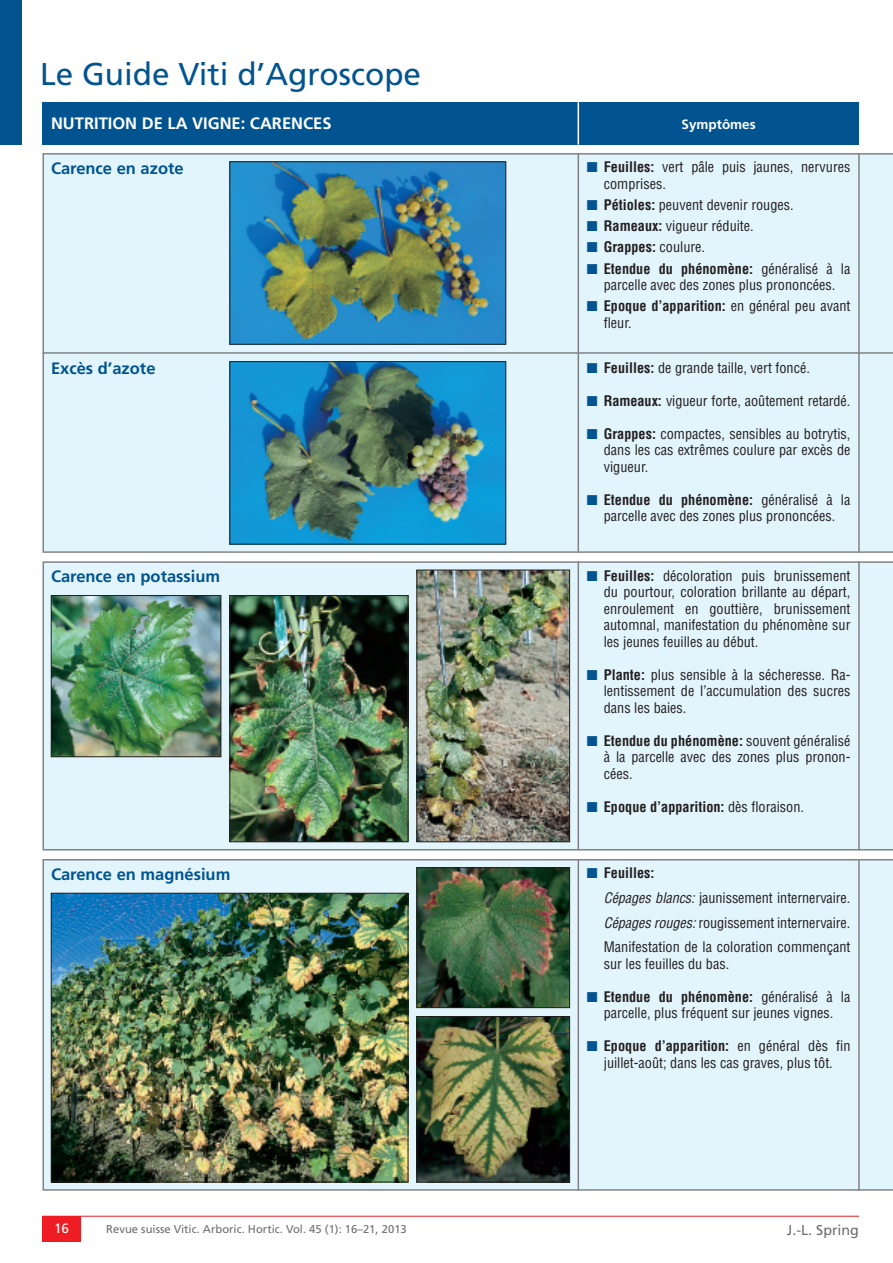
<style>
.page{position:relative;width:893px;height:1263px;background:#fff}
.page>*{position:absolute;margin:0;border:0;box-sizing:border-box;transform-origin:0 0}
.t1{font:31.5px "Frutiger";color:#01548f}
.t2{font:700 16.5px "Frutiger";color:#01548f}
.t3{font:700 16.5px "Frutiger";color:#fff}
.t4{font:condensed 14.25px/16.5px "Helvetica";color:#231f20;text-align:center}
.t5{font:700 condensed 14.25px "Helvetica";color:#231f20}
.t6{font:14.25px "Frutiger";color:#6c6d70}
.t7{font:700 13.5px "Frutiger";color:#fff}
.t8{font:13.5px "Frutiger";color:#fff}
.t9{font:11.25px "Frutiger";color:#6c6d70}
.s1{color:#01548f}
.s2{font-weight:700}
.s3{font-weight:400}
.s4{font-style:italic}
</style>
<div class="page">
<div style="left:43px;top:153px;width:850px;height:400px;background:#e2f4fc"></div>
<hr style="left:578px;top:153px;width:1px;height:400px;background:#808285">
<hr style="left:858px;top:153px;width:2px;height:400px;background:#808285">
<img style="left:232px;top:164px;width:272px;height:178px">
<img style="left:232px;top:363px;width:272px;height:179px">
<div style="left:230px;top:361px;width:276px;height:183px;border:1px solid #231f20"></div>
<hr style="left:43px;top:352px;width:850px;height:2px;background:#808285">
<div style="left:43px;top:561px;width:850px;height:289px;background:#e2f4fc"></div>
<hr style="left:578px;top:561px;width:1px;height:289px;background:#808285">
<hr style="left:858px;top:561px;width:2px;height:289px;background:#808285">
<img style="left:53px;top:597px;width:166px;height:158px">
<div style="left:51px;top:595px;width:170px;height:162px;border:1px solid #231f20"></div>
<img style="left:232px;top:597px;width:174px;height:243px">
<div style="left:230px;top:595px;width:178px;height:247px;border:1px solid #231f20"></div>
<img style="left:419px;top:572px;width:149px;height:268px">
<div style="left:417px;top:570px;width:153px;height:272px;border:1px solid #231f20"></div>
<div style="left:43px;top:859px;width:850px;height:332px;background:#e2f4fc"></div>
<hr style="left:578px;top:859px;width:1px;height:332px;background:#808285">
<hr style="left:858px;top:859px;width:2px;height:332px;background:#808285">
<img style="left:53px;top:895px;width:353px;height:285px">
<div style="left:51px;top:893px;width:357px;height:289px;border:1px solid #231f20"></div>
<img style="left:419px;top:869px;width:149px;height:137px">
<div style="left:417px;top:867px;width:153px;height:141px;border:1px solid #231f20"></div>
<img style="left:419px;top:1018px;width:149px;height:162px">
<div style="left:417px;top:1016px;width:153px;height:166px;border:1px solid #231f20"></div>
<div style="left:0;top:0;width:21px;height:145px;background:#01548f"></div>
<hr style="left:43px;top:1216px;width:816px;height:1px;background:#ee1d23">
<div style="left:43px;top:1216px;width:38px;height:26px;background:#ee1d23"></div>
<div style="left:43px;top:102px;width:816px;height:43px;background:#01548f"></div>
<hr style="left:578px;top:102px;width:1px;height:43px;background:#fff">
<h1 class="t1" style="left:40px;top:62px;width:382px">Le Guide Viti d’Agroscope</h1>
<p class="t3" style="left:51px;top:117px;width:282px">NUTRITION DE LA VIGNE: CARENCES</p>
<p class="t7" style="left:681px;top:119px;width:76px">Symptômes</p>
<p class="t2" style="left:51px;top:162px;width:134px">Carence en azote</p>
<p class="t2" style="left:51px;top:361px;width:106px">Excès d’azote</p>
<p class="t4" style="left:604px;top:159px;width:248px;text-align:left;text-indent:-17px"><span class="s1">■</span> <span class="s2">Feuilles:</span> vert pâle puis jaunes, nervures comprises.</p>
<p class="t4" style="left:587px;top:197px;width:208px"><span class="s1">■</span> <span class="s2">Pétioles:</span> peuvent devenir rouges.</p>
<p class="t4" style="left:587px;top:218px;width:168px"><span class="s1">■</span> <span class="s2">Rameaux:</span> vigueur réduite.</p>
<p class="t5" style="left:587px;top:239px;width:120px"><span class="s1">■</span> Grappes: <span class="s3">coulure.</span></p>
<p class="t4" style="left:587px;top:260px;width:265px"><span class="s1">■</span> <span class="s2">Etendue du phénomène:</span> généralisé à la parcelle avec des zones plus prononcées.</p>
<p class="t4" style="left:604px;top:298px;width:248px;text-align:left;text-indent:-17px"><span class="s1">■</span> <span class="s2">Epoque d’apparition:</span> en général peu avant fleur.</p>
<p class="t4" style="left:587px;top:360px;width:225px"><span class="s1">■</span> <span class="s2">Feuilles:</span> de grande taille, vert foncé.</p>
<p class="t4" style="left:587px;top:393px;width:265px"><span class="s1">■</span> <span class="s2">Rameaux:</span> vigueur forte, aoûtement retardé.</p>
<p class="t4" style="left:604px;top:426px;width:248px;text-align:justify;text-indent:-17px"><span class="s1">■</span> <span class="s2">Grappes:</span> compactes, sensibles au botrytis, dans les cas extrêmes coulure par excès de vigueur.</p>
<p class="t4" style="left:587px;top:492px;width:265px"><span class="s1">■</span> <span class="s2">Etendue du phénomène:</span> généralisé à la parcelle avec des zones plus prononcées.</p>
<p class="t2" style="left:51px;top:570px;width:171px">Carence en potassium</p>
<p class="t4" style="left:604px;top:567px;width:248px;text-align:justify;text-indent:-17px"><span class="s1">■</span> <span class="s2">Feuilles:</span> décoloration puis brunissement du pourtour, coloration brillante au départ, enroulement en gouttière, brunissement automnal, manifestation du phénomène sur les jeunes feuilles au début.</p>
<p class="t4" style="left:604px;top:666px;width:248px;text-align:justify;text-indent:-17px"><span class="s1">■</span> <span class="s2">Plante:</span> plus sensible à la sécheresse. Ra&shy;lentissement de l’accumulation des sucres dans les baies.</p>
<p class="t4" style="left:604px;top:732px;width:248px;text-align:justify;text-indent:-17px"><span class="s1">■</span> <span class="s2">Etendue du phénomène:</span> souvent généralisé à la parcelle avec des zones plus pronon&shy;cées.</p>
<p class="t5" style="left:587px;top:798px;width:219px"><span class="s1">■</span> Epoque d’apparition: <span class="s3">dès floraison.</span></p>
<p class="t2" style="left:51px;top:867px;width:181px">Carence en magnésium</p>
<p class="t4" style="left:604px;top:861px;width:248px;line-height:24.8px;text-align:left;text-indent:-17px"><span class="s1">■</span> <span class="s2">Feuilles:<br></span><span class="s4">Cépages blancs:</span> jaunissement internervaire.<br><span class="s4">Cépages rouges:</span> rougissement internervaire.<br>Manifestation de la coloration commençant</p>
<p class="t4" style="left:604px;top:956px;width:127px">sur les feuilles du bas.</p>
<p class="t4" style="left:587px;top:989px;width:265px"><span class="s1">■</span> <span class="s2">Etendue du phénomène:</span> généralisé à la parcelle, plus fréquent sur jeunes vignes.</p>
<p class="t4" style="left:587px;top:1038px;width:265px"><span class="s1">■</span> <span class="s2">Epoque d’apparition:</span> en général dès fin juillet-août; dans les cas graves, plus tôt.</p>
<p class="t8" style="left:54px;top:1223px;width:17px">16</p>
<p class="t9" style="left:106px;top:1224px;width:302px">Revue suisse Vitic. Arboric. Hortic. Vol. 45 (1): 16–21, 2013</p>
<p class="t6" style="left:787px;top:1225px;width:74px">J.-L. Spring</p>
</div>
